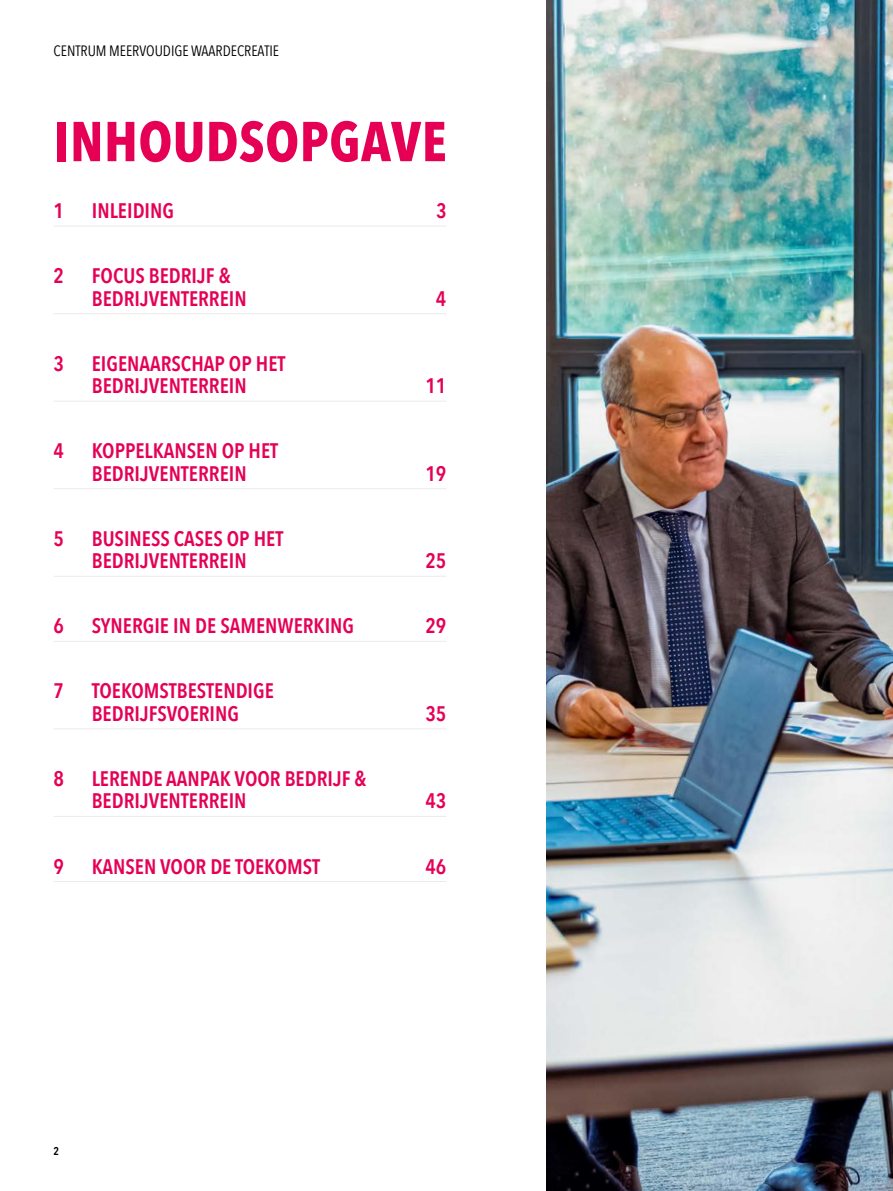
<style>
.page{position:relative;width:893px;height:1191px;background:#fff}
.page>*{position:absolute;margin:0;border:0;box-sizing:border-box;transform-origin:0 0}
.t1{font:700 55.5px "Avenir Next Condensed";letter-spacing:.01em;color:#e50056}
.t2{font:600 21px/22.5px "Avenir Next Condensed";color:#e50056}
.t3{font:15px "Avenir Next Condensed";color:#000}
.t4{font:600 11.25px "Avenir Next Condensed";color:#000}
</style>
<div class="page">
<hr style="left:54px;top:226px;width:392px;height:1px;background:#ebebeb">
<hr style="left:54px;top:313px;width:392px;height:1px;background:#ebebeb">
<hr style="left:54px;top:401px;width:392px;height:1px;background:#ebebeb">
<hr style="left:54px;top:488px;width:392px;height:1px;background:#ebebeb">
<hr style="left:54px;top:576px;width:392px;height:1px;background:#ebebeb">
<hr style="left:54px;top:641px;width:392px;height:1px;background:#ebebeb">
<hr style="left:54px;top:728px;width:392px;height:1px;background:#ebebeb">
<hr style="left:54px;top:816px;width:392px;height:1px;background:#ebebeb">
<hr style="left:54px;top:881px;width:392px;height:1px;background:#ebebeb">
<img style="left:546px;top:0;width:347px;height:1191px">
<p class="t3" style="left:54px;top:38px;width:227px">CENTRUM MEERVOUDIGE WAARDECREATIE</p>
<h1 class="t1" style="left:54px;top:108px;width:395px">INHOUDSOPGAVE</h1>
<p class="t2" style="left:54px;top:199px;width:12px">1</p>
<p class="t2" style="left:92px;top:199px;width:84px">INLEIDING</p>
<p class="t2" style="left:436px;top:199px;width:12px">3</p>
<p class="t2" style="left:54px;top:264px;width:12px">2</p>
<p class="t2" style="left:92px;top:264px;width:156px">FOCUS BEDRIJF &amp;<br>BEDRIJVENTERREIN</p>
<p class="t2" style="left:54px;top:351px;width:12px">3</p>
<p class="t2" style="left:92px;top:351px;width:195px">EIGENAARSCHAP OP HET<br>BEDRIJVENTERREIN</p>
<p class="t2" style="left:54px;top:439px;width:12px">4</p>
<p class="t2" style="left:92px;top:439px;width:188px">KOPPELKANSEN OP HET<br>BEDRIJVENTERREIN</p>
<p class="t2" style="left:54px;top:526px;width:12px">5</p>
<p class="t2" style="left:92px;top:526px;width:193px">BUSINESS CASES OP HET<br>BEDRIJVENTERREIN</p>
<p class="t2" style="left:436px;top:286px;width:12px">4</p>
<p class="t2" style="left:425px;top:374px;width:22px">11</p>
<p class="t2" style="left:425px;top:461px;width:22px">19</p>
<p class="t2" style="left:425px;top:549px;width:22px">25</p>
<p class="t2" style="left:53px;top:614px;width:12px">6</p>
<p class="t2" style="left:92px;top:614px;width:264px">SYNERGIE IN DE SAMENWERKING</p>
<p class="t2" style="left:425px;top:614px;width:22px">29</p>
<p class="t2" style="left:53px;top:679px;width:12px">7</p>
<p class="t2" style="left:92px;top:679px;width:184px">TOEKOMSTBESTENDIGE<br>BEDRIJFSVOERING</p>
<p class="t2" style="left:53px;top:767px;width:12px">8</p>
<p class="t2" style="left:92px;top:767px;width:276px">LERENDE AANPAK VOOR BEDRIJF &amp;<br>BEDRIJVENTERREIN</p>
<p class="t2" style="left:425px;top:701px;width:22px">35</p>
<p class="t2" style="left:425px;top:789px;width:22px">43</p>
<p class="t2" style="left:53px;top:854px;width:12px">9</p>
<p class="t2" style="left:92px;top:854px;width:230px">KANSEN VOOR DE TOEKOMST</p>
<p class="t2" style="left:425px;top:854px;width:22px">46</p>
<p class="t4" style="left:54px;top:1140px;width:7px">2</p>
</div>
